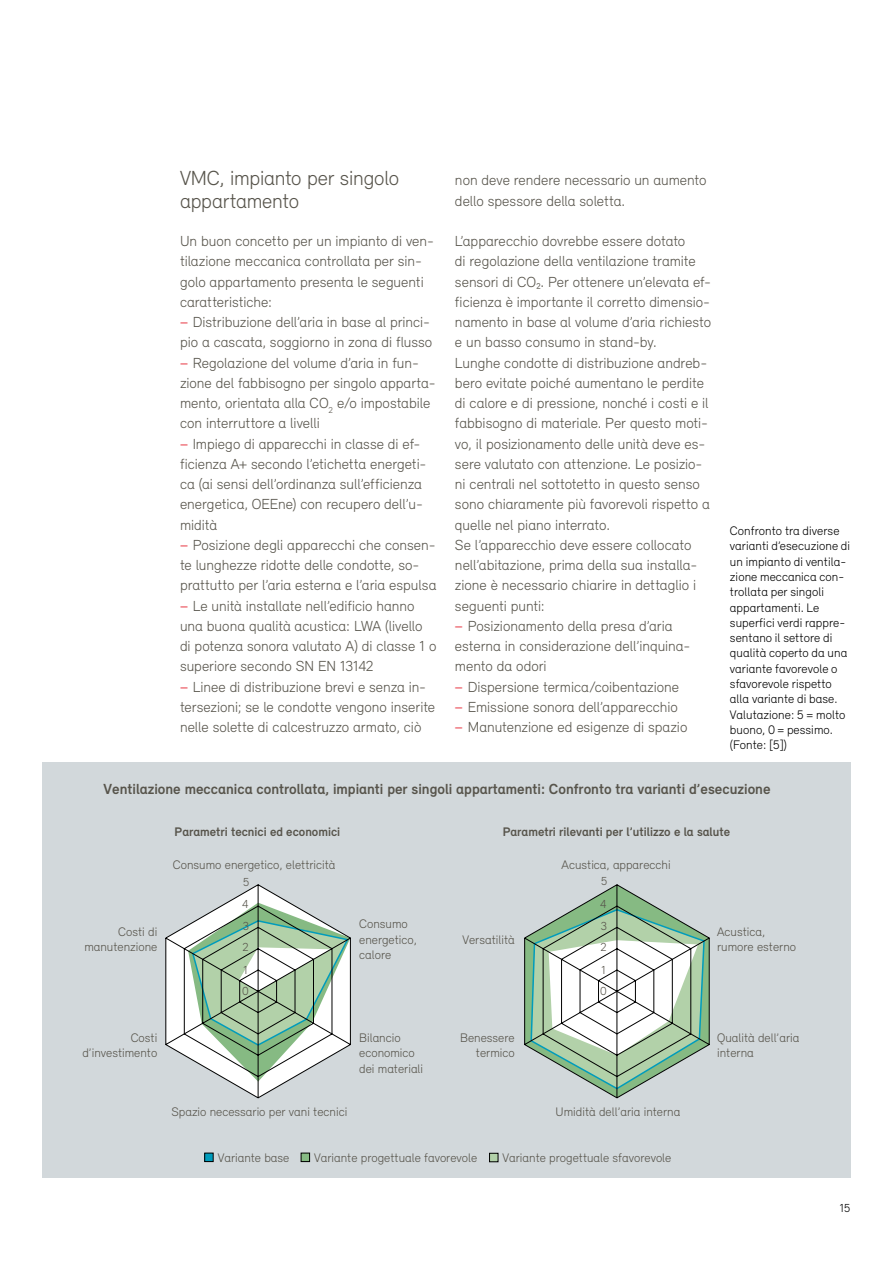
<style>
.page{position:relative;width:893px;height:1263px;background:#fff}
.page>*{position:absolute;margin:0;border:0;box-sizing:border-box;transform-origin:0 0}
.t1{font:300 21px/22.5px "Relevant";letter-spacing:-.01em;color:#57544b}
.t2{font:300 15px/20.2px "Relevant";color:#57544b}
.t3{font:700 15px "Relevant";color:#57544b}
.t4{font:300 12.75px/15.3px "Relevant";color:#57544b}
.t5{font:300 12.75px/15.3px "Relevant";letter-spacing:.005em;color:#000}
.t6{font:700 12.75px "Relevant";color:#57544b}
.t7{font:300 12px "Relevant";color:#57544b}
.t8{font:300 12px "Relevant";color:#000}
.s1{font-weight:500;color:#ed6770}
</style>
<div class="page">
<div style="left:42px;top:763px;width:808px;height:415px;background:#d2d8db"></div>
<svg style="left:165px;top:884px;width:186px;height:214px"></svg>
<svg style="left:524px;top:884px;width:186px;height:214px"></svg>
<div style="left:489px;top:1153px;width:9px;height:9px;background:#b2d1a9"></div>
<div style="left:489px;top:1153px;width:9px;height:9px;border:1px solid #000"></div>
<div style="left:301px;top:1153px;width:9px;height:8px;background:#86ba83"></div>
<div style="left:301px;top:1153px;width:9px;height:9px;border:1px solid #000"></div>
<div style="left:205px;top:1153px;width:8px;height:8px;background:#009cbc"></div>
<div style="left:204px;top:1153px;width:9px;height:9px;border:1px solid #000"></div>
<h1 class="t1" style="left:180px;top:167px;width:221px">VMC, impianto per singolo appartamento</h1>
<p class="t2" style="left:180px;top:231px;width:258px">Un buon concetto per un impianto di ven&shy;tilazione meccanica controllata per sin&shy;golo appartamento presenta le seguenti caratteristiche:<br><span class="s1">−</span> Distribuzione dell’aria in base al princi&shy;pio a cascata, soggiorno in zona di flusso <span class="s1">−</span> Regolazione del volume d’aria in fun&shy;zione del fabbisogno per singolo apparta&shy;mento, orientata alla CO<sub>2</sub> e/o impostabile con interruttore a livelli<br><span class="s1">−</span> Impiego di apparecchi in classe di ef&shy;ficienza A+ secondo l’etichetta energeti&shy;ca (ai sensi dell’ordinanza sull’efficienza energetica, OEEne) con recupero dell’u&shy;midità<br><span class="s1">−</span> Posizione degli apparecchi che consen&shy;te lunghezze ridotte delle condotte, so&shy;prattutto per l’aria esterna e l’aria espulsa <span class="s1">−</span> Le unità installate nell’edificio hanno una buona qualità acustica: LWA (livello di potenza sonora valutato A) di classe 1 o superiore secondo SN EN 13142<br><span class="s1">−</span> Linee di distribuzione brevi e senza in&shy;tersezioni; se le condotte vengono inserite nelle solette di calcestruzzo armato, ciò</p>
<p class="t2" style="left:455px;top:170px;width:253px">non deve rendere necessario un aumento dello spessore della soletta.</p>
<p class="t2" style="left:455px;top:231px;width:258px">L’apparecchio dovrebbe essere dotato<br>di regolazione della ventilazione tramite sensori di CO2. Per ottenere un’elevata ef&shy;ficienza è importante il corretto dimensio&shy;namento in base al volume d’aria richiesto e un basso consumo in stand-by.<br>Lunghe condotte di distribuzione andreb&shy;bero evitate poiché aumentano le perdite di calore e di pressione, nonché i costi e il fabbisogno di materiale. Per questo moti&shy;vo, il posizionamento delle unità deve es&shy;sere valutato con attenzione. Le posizio&shy;ni centrali nel sottotetto in questo senso sono chiaramente più favorevoli rispetto a quelle nel piano interrato.<br>Se l’apparecchio deve essere collocato nell’abitazione, prima della sua installa&shy;zione è necessario chiarire in dettaglio i seguenti punti:<br><span class="s1">−</span> Posizionamento della presa d’aria esterna in considerazione dell’inquina&shy;mento da odori<br><span class="s1">−</span> Dispersione termica/coibentazione<br><span class="s1">−</span> Emissione sonora dell’apparecchio<br><span class="s1">−</span> Manutenzione ed esigenze di spazio</p>
<p class="t5" style="left:730px;top:523px;width:122px">Confronto tra diverse varianti d’esecuzione di un impianto di ventila&shy;zione meccanica con&shy;trollata per singoli appartamenti. Le superfici verdi rappre&shy;sentano il settore di qualità coperto da una variante favorevole o sfavorevole rispetto alla variante di base.<br>Valutazione: 5 = molto buono, 0 = pessimo. (Fonte: [5])</p>
<p class="t3" style="left:104px;top:780px;width:668px">Ventilazione meccanica controllata, impianti per singoli appartamenti: Confronto tra varianti d’esecuzione</p>
<p class="t6" style="left:175px;top:824px;width:167px">Parametri tecnici ed economici</p>
<p class="t6" style="left:503px;top:824px;width:229px">Parametri rilevanti per l’utilizzo e la salute</p>
<p class="t4" style="left:84px;top:924px;width:75px;text-align:right">Costi di manutenzione</p>
<p class="t4" style="left:173px;top:856px;width:164px">Consumo energetico, elettricità</p>
<p class="t7" style="left:243px;top:874px;width:8px">5</p>
<p class="t7" style="left:242px;top:897px;width:8px">4</p>
<p class="t7" style="left:243px;top:919px;width:8px">3</p>
<p class="t7" style="left:242px;top:940px;width:8px">2</p>
<p class="t7" style="left:243px;top:963px;width:6px">1</p>
<p class="t7" style="left:242px;top:984px;width:8px">0</p>
<p class="t4" style="left:359px;top:916px;width:59px">Consumo energetico, calore</p>
<p class="t4" style="left:462px;top:931px;width:54px">Versatilità</p>
<p class="t4" style="left:562px;top:856px;width:110px">Acustica, apparecchi</p>
<p class="t7" style="left:601px;top:874px;width:8px">5</p>
<p class="t7" style="left:600px;top:897px;width:8px">4</p>
<p class="t7" style="left:601px;top:919px;width:8px">3</p>
<p class="t7" style="left:600px;top:940px;width:8px">2</p>
<p class="t7" style="left:601px;top:963px;width:6px">1</p>
<p class="t7" style="left:600px;top:984px;width:8px">0</p>
<p class="t4" style="left:82px;top:1030px;width:76px;text-align:right">Costi d’investimento</p>
<p class="t4" style="left:359px;top:1030px;width:65px">Bilancio economico dei materiali</p>
<p class="t4" style="left:171px;top:1104px;width:177px">Spazio necessario per vani tecnici</p>
<p class="t4" style="left:460px;top:1030px;width:56px;text-align:right">Benessere termico</p>
<p class="t4" style="left:556px;top:1104px;width:126px">Umidità dell’aria interna</p>
<p class="t4" style="left:218px;top:1149px;width:73px">Variante base</p>
<p class="t4" style="left:314px;top:1150px;width:165px">Variante progettuale favorevole</p>
<p class="t4" style="left:503px;top:1150px;width:170px">Variante progettuale sfavorevole</p>
<p class="t4" style="left:717px;top:924px;width:80px">Acustica, rumore esterno</p>
<p class="t4" style="left:717px;top:1030px;width:84px">Qualità dell’aria interna</p>
<p class="t8" style="left:839px;top:1201px;width:13px">15</p>
</div>
